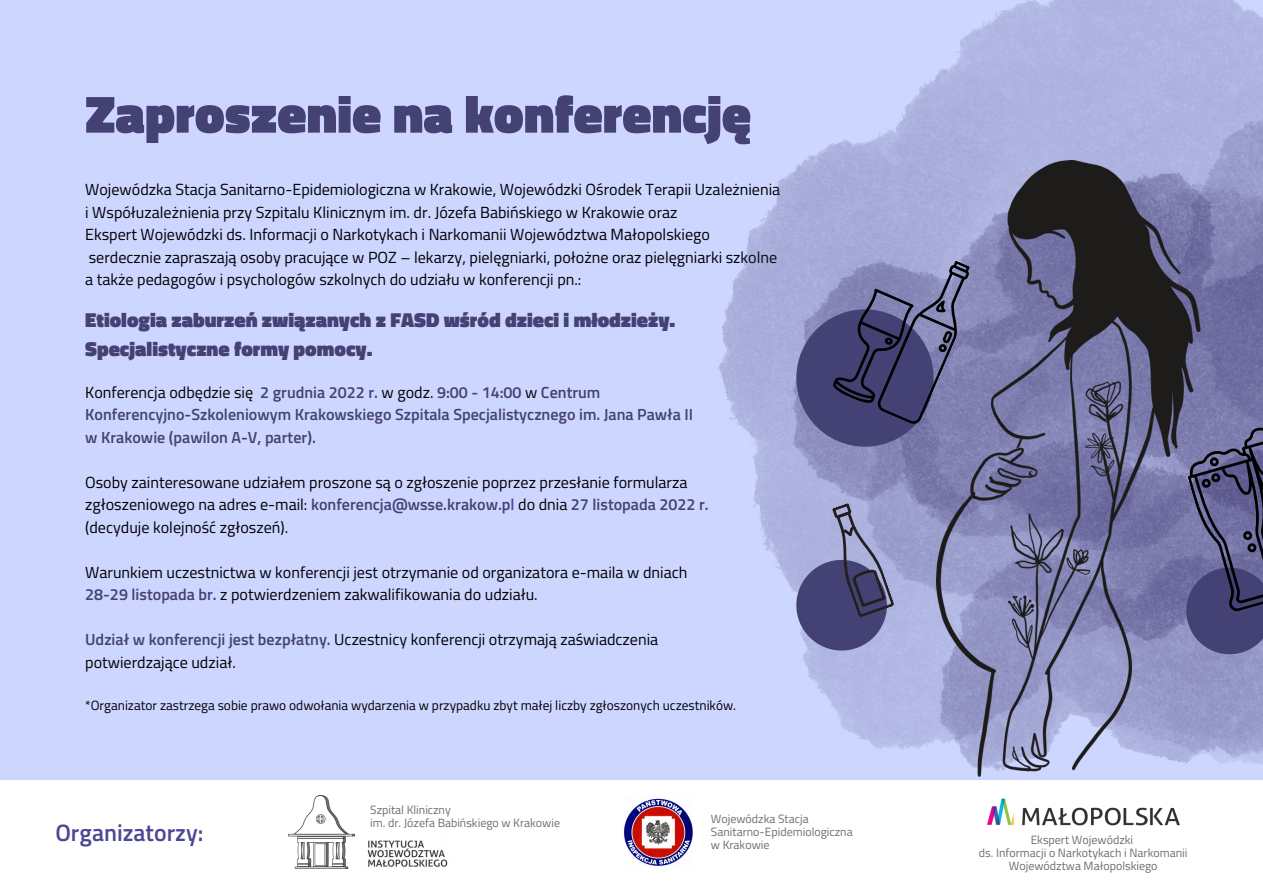
<style>
.page{position:relative;width:1263px;height:893px;background:#fff}
.page>*{position:absolute;margin:0;border:0;box-sizing:border-box;transform-origin:0 0}
.t1{font:900 53.1px "Titillium Web";color:#444174}
.t2{font:600 23.77px "Titillium Web";color:#4c4794}
.t3{font:900 20.48px/28.2px "Titillium Web";color:#444174}
.t4{font:16.12px/22.5px "Titillium Web";color:#000}
.t5{font:600 16.12px/22.5px "Titillium Web";color:#444174}
.t6{font:13.35px "Titillium Web";color:#000}
.t7{font:12px/12.7px "Titillium Web";color:#6e6e6d}
.s1{font-weight:400;color:#000}
.s2{font-weight:600;color:#444174}
.s3{font-weight:600;color:#4c4794}
</style>
<div class="page">
<div style="left:0;top:0;width:1263px;height:779px;background:#cdd6ff"></div>
<img style="left:718px;top:0;width:545px;height:764px">
<img style="left:936px;top:161px;width:264px;height:615px">
<div style="left:796px;top:309px;width:137px;height:138px;background:#444174;border-radius:50%"></div>
<svg style="left:830px;top:254px;width:154px;height:172px"></svg>
<svg style="left:1179px;top:412px;width:84px;height:242px;background:#5b5a86"></svg>
<div style="left:796px;top:560px;width:91px;height:90px;background:#444174;border-radius:50%"></div>
<svg style="left:823px;top:501px;width:72px;height:117px"></svg>
<img style="left:289px;top:795px;width:65px;height:74px">
<img style="left:624px;top:798px;width:69px;height:68px">
<img style="left:367px;top:840px;width:81px;height:27px">
<img style="left:987px;top:798px;width:193px;height:28px">
<h1 class="t1" style="left:85px;top:72px;width:667px">Zaproszenie na konferencję</h1>
<p class="t4" style="left:85px;top:178px;width:697px">Wojewódzka Stacja Sanitarno-Epidemiologiczna w Krakowie, Wojewódzki Ośrodek Terapii Uzależnienia i Współuzależnienia przy Szpitalu Klinicznym im. dr. Józefa Babińskiego w Krakowie oraz<br>Ekspert Wojewódzki ds. Informacji o Narkotykach i Narkomanii Województwa Małopolskiego serdecznie zapraszają osoby pracujące w POZ – lekarzy, pielęgniarki, położne oraz pielęgniarki szkolne a także pedagogów i psychologów szkolnych do udziału w konferencji pn.:</p>
<p class="t3" style="left:85px;top:306px;width:592px">Etiologia zaburzeń związanych z FASD wśród dzieci i młodzieży.<br>Specjalistyczne formy pomocy.</p>
<p class="t5" style="left:85px;top:380px;width:609px"><span class="s1">Konferencja odbędzie się</span> 2 grudnia 2022 r. <span class="s1">w godz.</span> 9:00 - 14:00 <span class="s1">w</span> Centrum<br>Konferencyjno-Szkoleniowym Krakowskiego Szpitala Specjalistycznego im. Jana Pawła II w Krakowie (pawilon A-V, parter).</p>
<p class="t4" style="left:85px;top:470px;width:625px">Osoby zainteresowane udziałem proszone są o zgłoszenie poprzez przesłanie formularza zgłoszeniowego na adres e-mail: <span class="s2">konferencja@wsse.krakow.p</span><span class="s3">l</span> do dnia <span class="s2">27 listopada 2022 r. </span>(decyduje kolejność zgłoszeń).</p>
<p class="t4" style="left:85px;top:560px;width:604px">Warunkiem uczestnictwa w konferencji jest otrzymanie od organizatora e-maila w dniach<br><span class="s2">28-29 listopada br.</span> z potwierdzeniem zakwalifikowania do udziału.</p>
<p class="t4" style="left:85px;top:628px;width:574px"><span class="s2">Udział w konferencji jest bezpłatny.</span> Uczestnicy konferencji otrzymają zaświadczenia potwierdzające udział.</p>
<p class="t6" style="left:85px;top:695px;width:652px">*Organizator zastrzega sobie prawo odwołania wydarzenia w przypadku zbyt małej liczby zgłoszonych uczestników.</p>
<h2 class="t2" style="left:55px;top:814px;width:149px">Organizatorzy:</h2>
<p class="t7" style="left:370px;top:803px;width:191px">Szpital Kliniczny<br>im. dr. Józefa Babińskiego w Krakowie</p>
<p class="t7" style="left:711px;top:812px;width:143px">Wojewódzka Stacja<br>Sanitarno-Epidemiologiczna w Krakowie</p>
<p class="t7" style="left:979px;top:833px;width:210px;text-align:center">Ekspert Wojewódzki<br>ds. Informacji o Narkotykach i Narkomanii<br>Województwa Małopolskiego</p>
</div>
